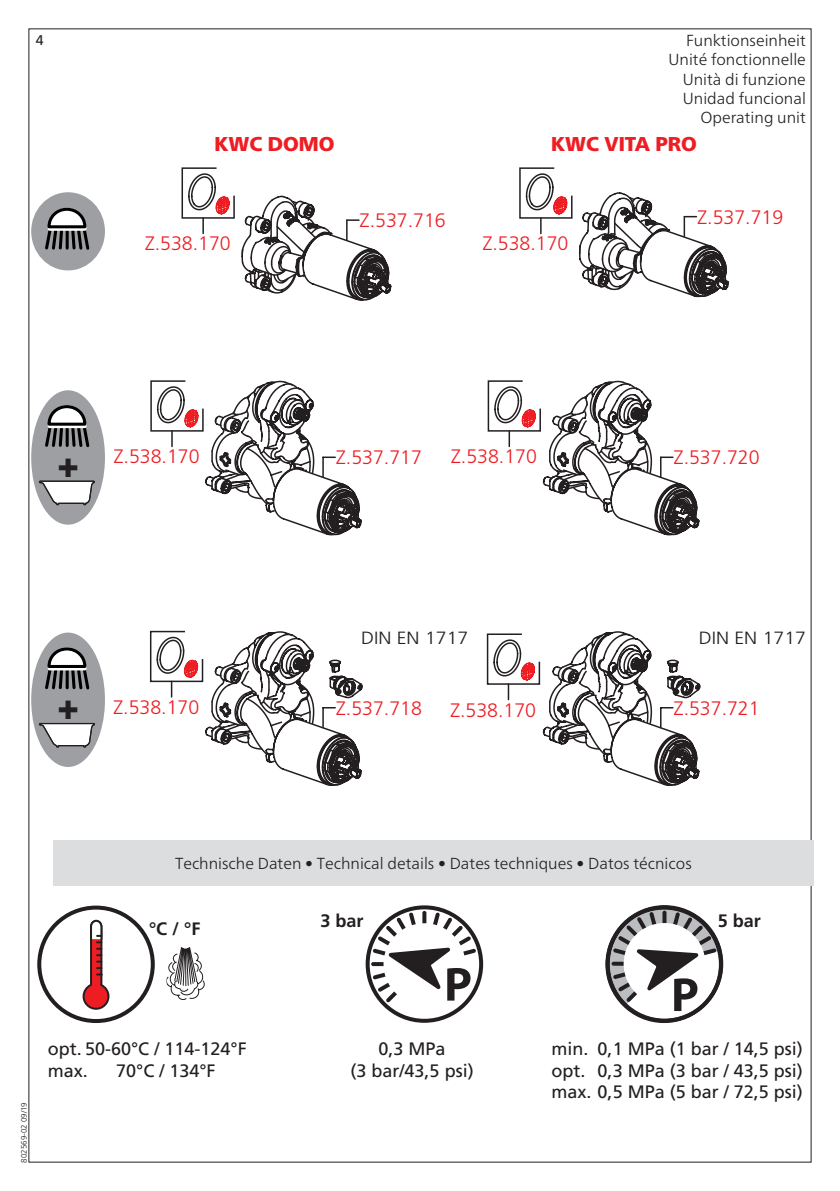
<style>
.page{position:relative;width:840px;height:1191px;background:#fff}
.page>*{position:absolute;margin:0;border:0;box-sizing:border-box;transform-origin:0 0}
.t1{font:900 34px "Frutiger Neue LTW1 G";color:#231f20}
.t2{font:900 20px "Frutiger Neue LTW1 G";color:#ee1d23}
.t3{font:300 19.6px "Frutiger LT Com";color:#ee1d23}
.t4{font:18px/21.6px "Frutiger LT Com";color:#231f20;text-align:center}
.t5{font:700 18px "Frutiger LT Com";color:#231f20}
.t6{font:300 17.6px "Frutiger LT Com";color:#231f20;scale:1.1 1}
.t7{font:300 16px/19.2px "Frutiger Neue LTW1 G";color:#231f20;text-align:right}
.t8{font:14px "Frutiger LT Com";color:#231f20}
.t9{font:300 8px "Frutiger LT Com";color:#231f20}
</style>
<div class="page">
<svg style="left:167px;top:947px;width:38px;height:53px"></svg>
<div style="left:53px;top:840px;width:760px;height:45px;background:#dcdddf"></div>
<svg style="left:37px;top:905px;width:118px;height:118px"></svg>
<svg style="left:365px;top:905px;width:118px;height:117px"></svg>
<svg style="left:605px;top:905px;width:117px;height:118px"></svg>
<svg style="left:181px;top:167px;width:211px;height:134px"></svg>
<svg style="left:519px;top:167px;width:210px;height:131px"></svg>
<svg style="left:150px;top:380px;width:212px;height:156px"></svg>
<svg style="left:487px;top:380px;width:213px;height:156px"></svg>
<svg style="left:149px;top:630px;width:214px;height:156px"></svg>
<svg style="left:486px;top:631px;width:214px;height:155px"></svg>
<div style="left:31px;top:192px;width:74px;height:78px;background:#9d9fa2;border-radius:50%"></div>
<svg style="left:45px;top:207px;width:45px;height:43px"></svg>
<div style="left:31px;top:632px;width:74px;height:135px;background:#9d9fa2;border-radius:50%"></div>
<svg style="left:43px;top:646px;width:48px;height:44px"></svg>
<svg style="left:39px;top:723px;width:57px;height:25px"></svg>
<div style="left:31px;top:390px;width:74px;height:134px;background:#9d9fa2;border-radius:50%"></div>
<svg style="left:43px;top:404px;width:48px;height:43px"></svg>
<svg style="left:39px;top:480px;width:57px;height:26px"></svg>
<p class="t8" style="left:36px;top:32px;width:9px">4</p>
<p class="t7" style="left:668px;top:30px;width:139px">Funktionseinheit<br>Unité fonctionnelle<br>Unità di funzione<br>Unidad funcional<br>Operating unit</p>
<p class="t2" style="left:214px;top:129px;width:121px">KWC DOMO</p>
<p class="t2" style="left:551px;top:129px;width:147px">KWC VITA PRO</p>
<p class="t3" style="left:145px;top:232px;width:87px">Z.538.170</p>
<p class="t3" style="left:360px;top:209px;width:87px">Z.537.716</p>
<p class="t3" style="left:482px;top:232px;width:87px">Z.538.170</p>
<p class="t3" style="left:697px;top:206px;width:87px">Z.537.719</p>
<h1 class="t1" style="left:58px;top:439px;width:22px">+</h1>
<p class="t3" style="left:114px;top:445px;width:87px">Z.538.170</p>
<p class="t3" style="left:336px;top:446px;width:87px">Z.537.717</p>
<p class="t3" style="left:451px;top:445px;width:87px">Z.538.170</p>
<p class="t3" style="left:673px;top:446px;width:87px">Z.537.720</p>
<p class="t6" style="left:361px;top:627px;width:99px">DIN EN 1717</p>
<p class="t6" style="left:698px;top:627px;width:99px">DIN EN 1717</p>
<p class="t3" style="left:113px;top:695px;width:87px">Z.538.170</p>
<p class="t3" style="left:673px;top:697px;width:87px">Z.537.721</p>
<h1 class="t1" style="left:58px;top:681px;width:22px">+</h1>
<p class="t3" style="left:450px;top:698px;width:87px">Z.538.170</p>
<p class="t3" style="left:336px;top:697px;width:87px">Z.537.718</p>
<p class="t7" style="left:175px;top:853px;width:518px">Technische Daten • Technical details • Dates techniques • Datos técnicos</p>
<p class="t5" style="left:149px;top:918px;width:53px">°C / °F</p>
<p class="t5" style="left:320px;top:909px;width:45px">3 bar</p>
<p class="t5" style="left:717px;top:909px;width:45px">5 bar</p>
<p class="t9" style="left:19px;top:1162px;width:62px;rotate:-90deg">802569-02 09/19</p>
<p class="t4" style="left:48px;top:1038px;width:200px;text-align:left">opt. 50-60°C / 114-124°F max.</p>
<p class="t4" style="left:116px;top:1060px;width:101px">70°C / 134°F</p>
<p class="t4" style="left:350px;top:1038px;width:125px">0,3 MPa<br>(3 bar/43,5 psi)</p>
<p class="t4" style="left:551px;top:1038px;width:253px;text-align:justify">min. 0,1 MPa (1 bar / 14,5 psi) opt. 0,3 MPa (3 bar / 43,5 psi) max. 0,5 MPa (5 bar / 72,5 psi)</p>
</div>
